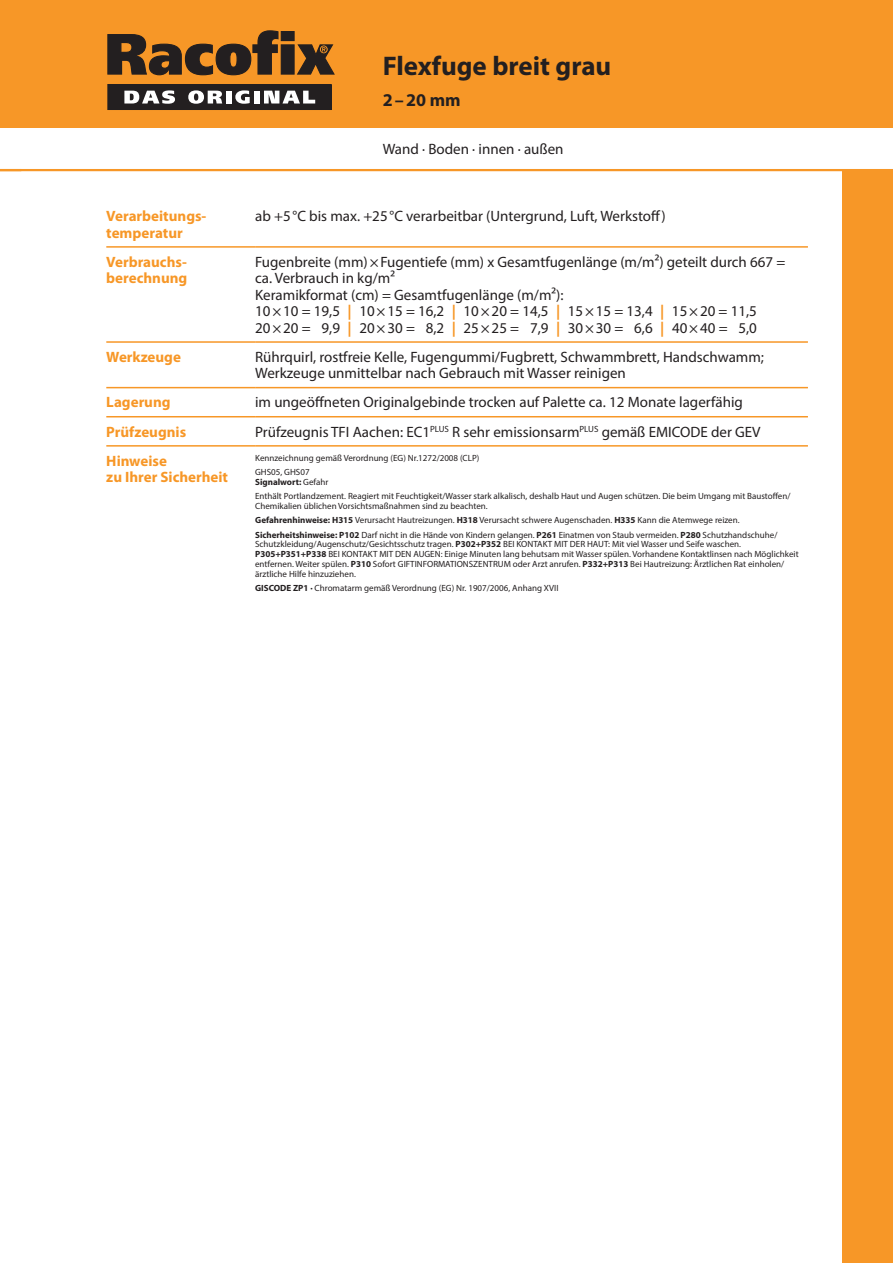
<style>
.page{position:relative;width:893px;height:1263px;background:#fff}
.page>*{position:absolute;margin:0;border:0;box-sizing:border-box;transform-origin:0 0}
.t1{font:700 27px "Myriad Pro";color:#231f20}
.t2{font:700 18px "Myriad Pro";color:#231f20}
.t3{font:15px/16.5px "Myriad Pro";color:#231f20}
.t4{font:700 15px/16.5px "Myriad Pro";color:#f79727}
.t5{font:9px/14.1px "Myriad Pro";color:#231f20}
.s1{font-weight:700;color:#f79727}
.s2{font-weight:700}
</style>
<div class="page">
<div style="left:842px;top:170px;width:51px;height:1093px;background:#f79727"></div>
<hr style="left:0;top:169px;width:893px;height:2px;background:#f79727">
<div style="left:0;top:0;width:893px;height:128px;background:#f79727"></div>
<svg style="left:107px;top:84px;width:225px;height:26px;background:#575455"></svg>
<svg style="left:107px;top:30px;width:228px;height:45px"></svg>
<hr style="left:106px;top:246px;width:149px;height:2px;background:#f79727">
<hr style="left:255px;top:246px;width:553px;height:2px;background:#f79727">
<hr style="left:106px;top:341px;width:149px;height:2px;background:#f79727">
<hr style="left:255px;top:341px;width:553px;height:2px;background:#f79727">
<hr style="left:106px;top:387px;width:149px;height:1px;background:#f79727">
<hr style="left:255px;top:387px;width:553px;height:1px;background:#f79727">
<hr style="left:106px;top:416px;width:149px;height:1px;background:#f79727">
<hr style="left:255px;top:416px;width:553px;height:1px;background:#f79727">
<hr style="left:106px;top:445px;width:149px;height:2px;background:#f79727">
<hr style="left:255px;top:445px;width:553px;height:2px;background:#f79727">
<h1 class="t1" style="left:383px;top:48px;width:230px">Flexfuge breit grau</h1>
<h2 class="t2" style="left:383px;top:89px;width:80px">2–20 mm</h2>
<h3 class="t3" style="left:383px;top:140px;width:182px">Wand · Boden · innen · außen</h3>
<h3 class="t4" style="left:106px;top:207px;width:102px">Verarbeitungs&shy;temperatur</h3>
<h3 class="t3" style="left:255px;top:207px;width:412px">ab +5°C bis max. +25°C verarbeitbar (Untergrund, Luft, Werkstoff)</h3>
<h3 class="t4" style="left:106px;top:253px;width:83px">Verbrauchs&shy;berechnung</h3>
<p class="t3" style="left:255px;top:253px;width:532px">Fugenbreite (mm)×Fugentiefe (mm) x Gesamtfugenlänge (m/m²) geteilt durch 667 = ca. Verbrauch in kg/m²<br>Keramikformat (cm) = Gesamtfugenlänge (m/m²):<br>10×10 = 19,5 <span class="s1">|</span> 10×15 = 16,2 <span class="s1">|</span> 10×20 = 14,5 <span class="s1">|</span> 15×15 = 13,4 <span class="s1">|</span> 15×20 = 11,5<br>20×20 = 9,9 <span class="s1">|</span> 20×30 = 8,2 <span class="s1">|</span> 25×25 = 7,9 <span class="s1">|</span> 30×30 = 6,6 <span class="s1">|</span> 40×40 = 5,0</p>
<h3 class="t4" style="left:106px;top:348px;width:76px">Werkzeuge</h3>
<h3 class="t3" style="left:255px;top:348px;width:510px">Rührquirl, rostfreie Kelle, Fugengummi/Fugbrett, Schwammbrett, Handschwamm;<br>Werkzeuge unmittelbar nach Gebrauch mit Wasser reinigen</h3>
<h3 class="t4" style="left:106px;top:394px;width:66px">Lagerung</h3>
<h3 class="t3" style="left:255px;top:394px;width:489px">im ungeöffneten Originalgebinde trocken auf Palette ca. 12 Monate lagerfähig</h3>
<h3 class="t4" style="left:106px;top:423px;width:81px">Prüfzeugnis</h3>
<h3 class="t3" style="left:255px;top:423px;width:507px">Prüfzeugnis TFI Aachen: EC1<sup>PLUS</sup> R sehr emissionsarm<sup>PLUS</sup> gemäß EMICODE der GEV</h3>
<h3 class="t4" style="left:106px;top:452px;width:123px">Hinweise<br>zu Ihrer Sicherheit</h3>
<p class="t5" style="left:255px;top:451px;width:226px">Kennzeichnung gemäß Verordnung (EG) Nr.1272/2008 (CLP)<br>GHS05, GHS07</p>
<p class="t5" style="left:255px;top:475px;width:537px"><span class="s2">Signalwort:</span> Gefahr<br>Enthält Portlandzement. Reagiert mit Feuchtigkeit/Wasser stark alkalisch, deshalb Haut und Augen schützen. Die beim Umgang mit Baustoffen/</p>
<p class="t5" style="left:255px;top:499px;width:524px">Chemikalien üblichen Vorsichtsmaßnahmen sind zu beachten.<br><span class="s2">Gefahrenhinweise: H315</span> Verursacht Hautreizungen. <span class="s2">H318</span> Verursacht schwere Augenschaden. <span class="s2">H335</span> Kann die Atemwege reizen.<br><span class="s2">Sicherheitshinweise: P102</span> Darf nicht in die Hände von Kindern gelangen. <span class="s2">P261</span> Einatmen von Staub vermeiden. <span class="s2">P280</span> Schutzhandschuhe/</p>
<p class="t5" style="left:255px;top:539px;width:545px;line-height:9.9px">Schutzkleidung/Augenschutz/Gesichtsschutz tragen. <span class="s2">P302+P352</span> BEI KONTAKT MIT DER HAUT: Mit viel Wasser und Seife waschen.<br><span class="s2">P305+P351+P338</span> BEI KONTAKT MIT DEN AUGEN: Einige Minuten lang behutsam mit Wasser spülen. Vorhandene Kontaktlinsen nach Möglichkeit entfernen. Weiter spülen. <span class="s2">P310</span> Sofort GIFTINFORMATIONSZENTRUM oder Arzt anrufen. <span class="s2">P332+P313</span> Bei Hautreizung: Ärztlichen Rat einholen/ ärztliche Hilfe hinzuziehen.</p>
<p class="t5" style="left:255px;top:581px;width:305px"><span class="s2">GISCODE ZP1 ·</span> Chromatarm gemäß Verordnung (EG) Nr. 1907/2006, Anhang XVII</p>
</div>
